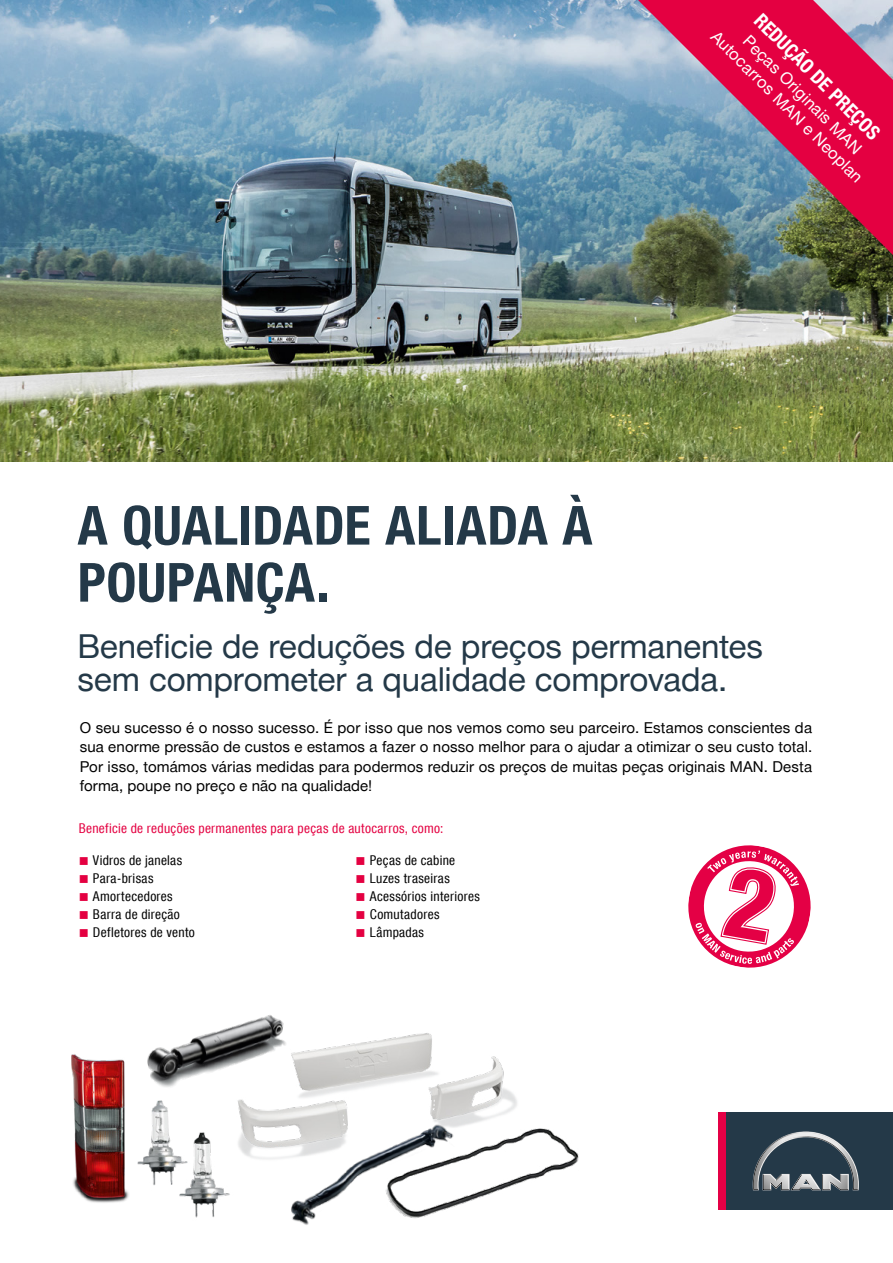
<style>
.page{position:relative;width:893px;height:1263px;background:#fff}
.page>*{position:absolute;margin:0;border:0;box-sizing:border-box;transform-origin:0 0}
.t1{font:700 54px/57px "Man Global Condensed";letter-spacing:.01em;color:#243948}
.t2{font:33px/33px "Man Global";letter-spacing:-.005em;color:#243948}
.t3{font:700 19.5px "Man Global Condensed";color:#fff}
.t4{font:16.5px "Man Global";color:#fff}
.t5{font:15px/19.5px "Man Global";letter-spacing:.01em;color:#000;text-align:justify}
.t6{font:13.5px "Man Global Condensed";letter-spacing:.025em;color:#000}
.t7{font:13.5px "Man Global Condensed";letter-spacing:.025em;color:#e40041}
.s1{color:#e40041}
</style>
<div class="page">
<img style="left:0;top:0;width:893px;height:461px">
<svg style="left:688px;top:845px;width:123px;height:123px"></svg>
<img style="left:71px;top:1054px;width:58px;height:149px">
<img style="left:238px;top:1033px;width:279px;height:82px">
<img style="left:137px;top:1104px;width:93px;height:114px">
<img style="left:125px;top:1015px;width:175px;height:89px">
<img style="left:502px;top:1128px;width:77px;height:62px">
<img style="left:238px;top:1110px;width:264px;height:115px">
<svg style="left:638px;top:0;width:255px;height:255px"></svg>
<div style="left:719px;top:1112px;width:7px;height:98px;background:#e40045"></div>
<svg style="left:726px;top:1112px;width:167px;height:98px"></svg>
<h3 class="t3" style="left:766px;top:9px;width:170px;rotate:45deg">REDUÇÃO DE PREÇOS</h3>
<p class="t4" style="left:721px;top:27px;width:208px;rotate:45deg">Autocarros MAN e Neoplan</p>
<p class="t4" style="left:753px;top:31px;width:162px;rotate:45deg">Peças Originais MAN</p>
<h1 class="t1" style="left:78px;top:497px;width:516px">A QUALIDADE ALIADA À<br>POUPANÇA.</h1>
<h2 class="t2" style="left:78px;top:630px;width:687px">Beneficie de reduções de preços permanentes sem comprometer a qualidade comprovada.</h2>
<p class="t5" style="left:80px;top:717px;width:734px">O seu sucesso é o nosso sucesso. É por isso que nos vemos como seu parceiro. Estamos conscientes da sua enorme pressão de custos e estamos a fazer o nosso melhor para o ajudar a otimizar o seu custo total.<br>Por isso, tomámos várias medidas para podermos reduzir os preços de muitas peças originais MAN. Desta forma, poupe no preço e não na qualidade!</p>
<p class="t7" style="left:79px;top:820px;width:366px">Beneficie de reduções permanentes para peças de autocarros, como:</p>
<p class="t6" style="left:79px;top:853px;width:105px"><span class="s1">■</span> Vidros de janelas</p>
<p class="t6" style="left:79px;top:871px;width:76px"><span class="s1">■</span> Para-brisas</p>
<p class="t6" style="left:79px;top:889px;width:96px"><span class="s1">■</span> Amortecedores</p>
<p class="t6" style="left:79px;top:907px;width:103px"><span class="s1">■</span> Barra de direção</p>
<p class="t6" style="left:79px;top:925px;width:118px"><span class="s1">■</span> Defletores de vento</p>
<p class="t6" style="left:356px;top:853px;width:101px"><span class="s1">■</span> Peças de cabine</p>
<p class="t6" style="left:356px;top:871px;width:96px"><span class="s1">■</span> Luzes traseiras</p>
<p class="t6" style="left:356px;top:889px;width:126px"><span class="s1">■</span> Acessórios interiores</p>
<p class="t6" style="left:356px;top:907px;width:85px"><span class="s1">■</span> Comutadores</p>
<p class="t6" style="left:356px;top:925px;width:70px"><span class="s1">■</span> Lâmpadas</p>
</div>
